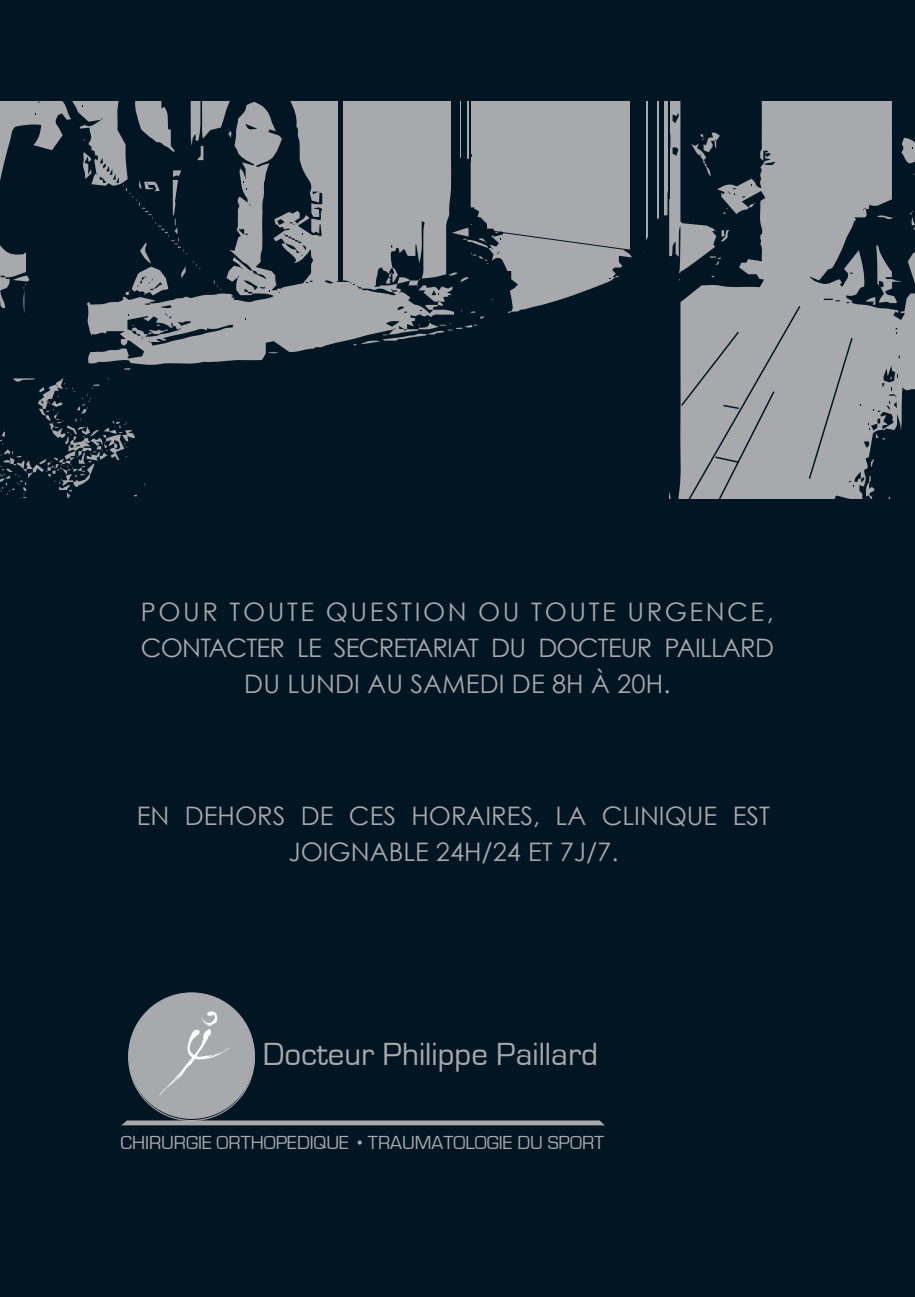
<style>
.page{position:relative;width:915px;height:1297px;background:#fff}
.page>*{position:absolute;margin:0;border:0;box-sizing:border-box;transform-origin:0 0}
.t1{font:33px "Eurostile";color:#a8a9ad}
.t2{font:25.5px/36px "Century Gothic";color:#a8a9ad;text-align:center}
.t3{font:19.5px "Eurostile";color:#a8a9ad}
</style>
<div class="page">
<div style="left:0;top:1px;width:914px;height:1296px;background:#011622"></div>
<div style="left:0;top:101px;width:914px;height:398px;background:#a8a9ad"></div>
<svg style="left:0;top:101px;width:770px;height:398px;fill:#011622"></svg>
<svg style="left:672px;top:113px;width:8px;height:10px"></svg>
<svg style="left:245px;top:124px;width:12px;height:6px"></svg>
<svg style="left:669px;top:133px;width:9px;height:23px"></svg>
<svg style="left:312px;top:192px;width:6px;height:2px"></svg>
<svg style="left:238px;top:229px;width:10px;height:6px"></svg>
<svg style="left:397px;top:306px;width:9px;height:7px"></svg>
<svg style="left:306px;top:280px;width:6px;height:4px"></svg>
<svg style="left:324px;top:268px;width:76px;height:27px"></svg>
<svg style="left:238px;top:267px;width:32px;height:28px"></svg>
<svg style="left:386px;top:321px;width:21px;height:10px"></svg>
<svg style="left:243px;top:181px;width:4px;height:9px"></svg>
<svg style="left:277px;top:219px;width:30px;height:37px"></svg>
<svg style="left:247px;top:203px;width:4px;height:3px"></svg>
<svg style="left:126px;top:303px;width:107px;height:43px"></svg>
<svg style="left:763px;top:162px;width:12px;height:3px"></svg>
<svg style="left:727px;top:188px;width:8px;height:6px"></svg>
<svg style="left:0;top:274px;width:5px;height:5px"></svg>
<svg style="left:96px;top:158px;width:23px;height:25px"></svg>
<svg style="left:137px;top:276px;width:25px;height:14px"></svg>
<svg style="left:431px;top:290px;width:8px;height:12px"></svg>
<svg style="left:41px;top:400px;width:6px;height:4px"></svg>
<svg style="left:114px;top:440px;width:6px;height:10px"></svg>
<svg style="left:70px;top:441px;width:17px;height:7px"></svg>
<svg style="left:26px;top:469px;width:7px;height:5px"></svg>
<svg style="left:121px;top:1120px;width:484px;height:5px;background:#96999e"></svg>
<div style="left:129px;top:993px;width:125px;height:125px;background:#a8a9ad;border-radius:50%"></div>
<svg style="left:159px;top:1011px;width:70px;height:84px"></svg>
<svg style="left:357px;top:1140px;width:5px;height:5px"></svg>
<hr style="left:469px;top:101px;width:1px;height:61px;background:#011622">
<div style="left:461px;top:101px;width:5px;height:61px;background:#011622"></div>
<div style="left:451px;top:101px;width:8px;height:61px;background:#011622"></div>
<hr style="left:659px;top:101px;width:4px;height:126px;background:#011622">
<div style="left:648px;top:101px;width:8px;height:150px;background:#011622"></div>
<div style="left:629px;top:101px;width:16px;height:150px;background:#011622"></div>
<hr style="left:668px;top:101px;width:1px;height:98px;background:#011622">
<svg style="left:465px;top:227px;width:180px;height:27px"></svg>
<hr style="left:338px;top:101px;width:4px;height:180px;background:#011622">
<svg style="left:808px;top:101px;width:106px;height:398px"></svg>
<svg style="left:679px;top:304px;width:122px;height:195px"></svg>
<p class="t2" style="left:141px;top:595px;width:634px">POUR TOUTE QUESTION OU TOUTE URGENCE,<br>CONTACTER LE SECRETARIAT DU DOCTEUR PAILLARD<br>DU LUNDI AU SAMEDI DE 8H À 20H.</p>
<p class="t2" style="left:137px;top:799px;width:634px">EN DEHORS DE CES HORAIRES, LA CLINIQUE EST<br>JOIGNABLE 24H/24 ET 7J/7.</p>
<p class="t1" style="left:263px;top:1037px;width:336px">Docteur Philippe Paillard</p>
<p class="t3" style="left:120px;top:1133px;width:485px">CHIRURGIE ORTHOPEDIQUE TRAUMATOLOGIE DU SPORT</p>
</div>
